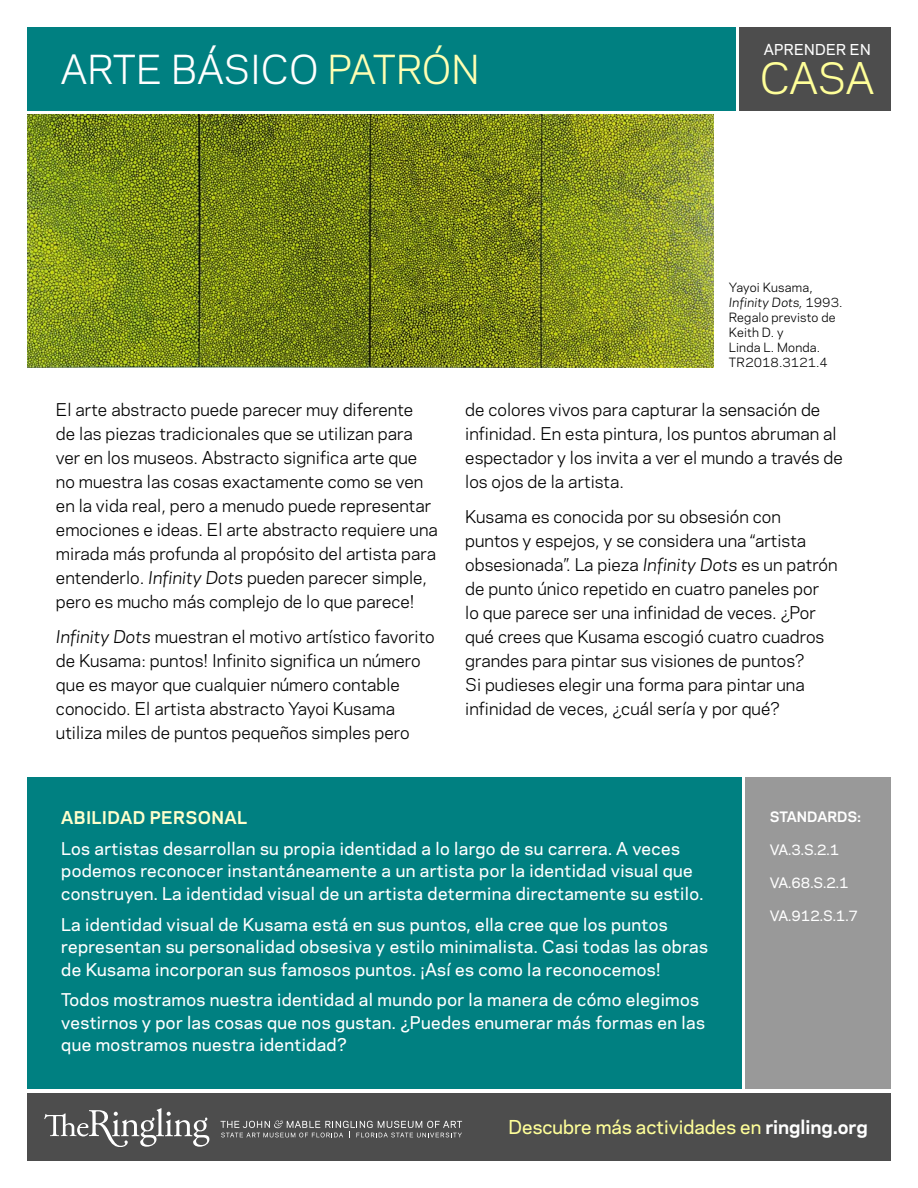
<style>
.page{position:relative;width:918px;height:1188px;background:#fff}
.page>*{position:absolute;margin:0;border:0;box-sizing:border-box;transform-origin:0 0}
.t1{font:40.5px "Galaxie Polaris";color:#ff9}
.t2{font:37.5px "Galaxie Polaris";color:#fff}
.t3{font:500 18px "Galaxie Polaris";color:#ff9}
.t4{font:16.5px/24px "Galaxie Polaris";color:#000}
.t5{font:500 16.5px/22.5px "Galaxie Polaris";letter-spacing:.02em;color:#fff}
.t6{font:700 16.5px "Galaxie Polaris";letter-spacing:.02em;color:#ffc}
.t7{font:500 14.1px "Galaxie Polaris";letter-spacing:.02em;color:#fff}
.t8{font:500 13.5px "Galaxie Polaris";letter-spacing:-.04em;color:#fff}
.t9{font:700 13.5px "Galaxie Polaris";color:#fff}
.t10{font:12px/15px "Galaxie Polaris";letter-spacing:.01em;color:#000}
.s1{color:#ffffb3}
.s2{font-style:italic}
.s3{font-weight:700;color:#fff}
</style>
<div class="page">
<div style="left:27px;top:27px;width:708px;height:83px;background:#008081"></div>
<div style="left:27px;top:1094px;width:864px;height:67px;background:#4d4d4d"></div>
<div style="left:27px;top:778px;width:714px;height:311px;background:#008081"></div>
<div style="left:740px;top:27px;width:151px;height:83px;background:#4d4d4d"></div>
<div style="left:746px;top:778px;width:145px;height:311px;background:#999"></div>
<img style="left:27px;top:114px;width:687px;height:253px">
<svg style="left:44px;top:1108px;width:165px;height:38px"></svg>
<svg style="left:221px;top:1121px;width:241px;height:17px"></svg>
<h2 class="t2" style="left:60px;top:41px;width:421px">ARTE BÁSICO <span class="s1">PATRÓN</span></h2>
<p class="t7" style="left:764px;top:39px;width:108px">APRENDER EN</p>
<h1 class="t1" style="left:760px;top:48px;width:117px">CASA</h1>
<p class="t4" style="left:56px;top:396px;width:383px">El arte abstracto puede parecer muy diferente<br>de las piezas tradicionales que se utilizan para ver en los museos. Abstracto significa arte que no muestra las cosas exactamente como se ven en la vida real, pero a menudo puede representar emociones e ideas. El arte abstracto requiere una mirada más profunda al propósito del artista para entenderlo. <span class="s2">Infinity Dots</span> pueden parecer simple, pero es mucho más complejo de lo que parece!</p>
<p class="t4" style="left:56px;top:623px;width:380px"><span class="s2">Infinity Dots</span> muestran el motivo artístico favorito de Kusama: puntos! Infinito significa un número que es mayor que cualquier número contable conocido. El artista abstracto Yayoi Kusama utiliza miles de puntos pequeños simples pero</p>
<p class="t10" style="left:729px;top:280px;width:115px">Yayoi Kusama,<br><span class="s2">Infinity Dots,</span> 1993.<br>Regalo previsto de<br>Keith D. y<br>Linda L. Monda.<br>TR2018.3121.4</p>
<p class="t4" style="left:465px;top:397px;width:379px">de colores vivos para capturar la sensación de infinidad. En esta pintura, los puntos abruman al espectador y los invita a ver el mundo a través de los ojos de la artista.</p>
<p class="t4" style="left:465px;top:503px;width:374px">Kusama es conocida por su obsesión con puntos y espejos, y se considera una “artista obsesionada”. La pieza <span class="s2">Infinity Dots</span> es un patrón de punto único repetido en cuatro paneles por<br>lo que parece ser una infinidad de veces. ¿Por qué crees que Kusama escogió cuatro cuadros grandes para pintar sus visiones de puntos?<br>Si pudieses elegir una forma para pintar una infinidad de veces, ¿cuál sería y por qué?</p>
<p class="t6" style="left:61px;top:805px;width:187px">ABILIDAD PERSONAL</p>
<p class="t5" style="left:61px;top:836px;width:644px">Los artistas desarrollan su propia identidad a lo largo de su carrera. A veces podemos reconocer instantáneamente a un artista por la identidad visual que construyen. La identidad visual de un artista determina directamente su estilo.</p>
<p class="t5" style="left:61px;top:912px;width:648px">La identidad visual de Kusama está en sus puntos, ella cree que los puntos representan su personalidad obsesiva y estilo minimalista. Casi todas las obras de Kusama incorporan sus famosos puntos. ¡Así es como la reconocemos!</p>
<p class="t5" style="left:61px;top:988px;width:645px">Todos mostramos nuestra identidad al mundo por la manera de cómo elegimos vestirnos y por las cosas que nos gustan. ¿Puedes enumerar más formas en las que mostramos nuestra identidad?</p>
<p class="t9" style="left:770px;top:806px;width:93px">STANDARDS:</p>
<p class="t8" style="left:770px;top:839px;width:71px">VA.3.S.2.1</p>
<p class="t8" style="left:770px;top:872px;width:80px">VA.68.S.2.1</p>
<p class="t8" style="left:770px;top:905px;width:90px">VA.912.S.1.7</p>
<p class="t3" style="left:508px;top:1114px;width:361px">Descubre más actividades en <span class="s3">ringling.org</span></p>
</div>
